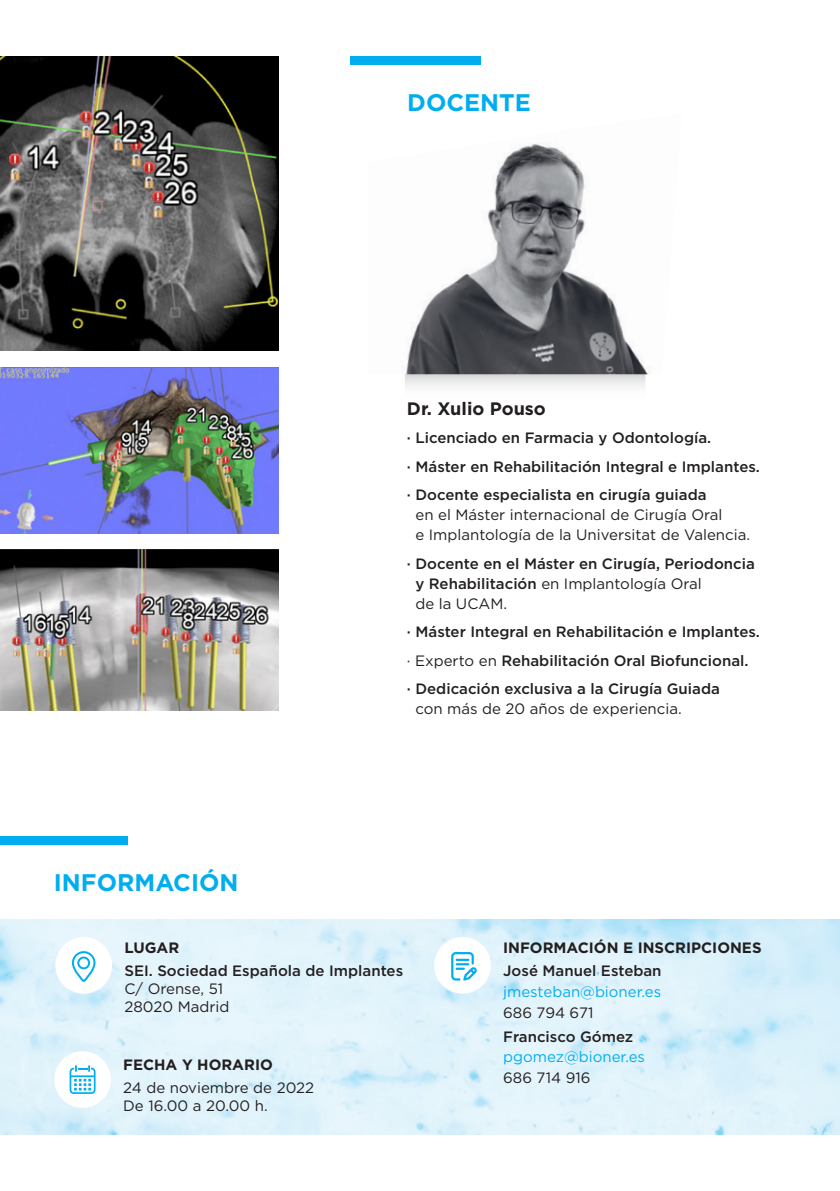
<style>
.page{position:relative;width:840px;height:1191px;background:#fff}
.page>*{position:absolute;margin:0;border:0;box-sizing:border-box;transform-origin:0 0}
.t1{font:700 24px "Gotham";color:#00aeef}
.t2{font:700 18px "Gotham";color:#231f20}
.t3{font:500 15px/28.4px "Gotham";color:#231f20}
.t4{font:15px/18px "Gotham";color:#231f20}
.t5{font:700 15px "Gotham";color:#231f20}
.t6{font:15px "Gotham";color:#00aeef}
.s1{font-weight:400}
</style>
<div class="page">
<img style="left:406px;top:144px;width:242px;height:230px">
<div style="left:404px;top:374px;width:241px;height:26px;background:linear-gradient(to bottom,#dfdfdf,#fff)"></div>
<img style="left:0;top:367px;width:278px;height:167px">
<img style="left:0;top:549px;width:278px;height:161px">
<img style="left:0;top:920px;width:839px;height:214px">
<div style="left:55px;top:937px;width:57px;height:56px;background:#fff;border-radius:50%"></div>
<svg style="left:71px;top:951px;width:25px;height:31px"></svg>
<div style="left:54px;top:1051px;width:57px;height:56px;background:#fff;border-radius:50%"></div>
<svg style="left:70px;top:1065px;width:25px;height:29px"></svg>
<div style="left:434px;top:937px;width:56px;height:56px;background:#fff;border-radius:50%"></div>
<svg style="left:451px;top:952px;width:26px;height:28px"></svg>
<div style="left:350px;top:57px;width:130px;height:8px;background:#00aeef"></div>
<div style="left:0;top:836px;width:128px;height:9px;background:#00aeef"></div>
<img style="left:0;top:57px;width:278px;height:293px">
<h1 class="t1" style="left:407px;top:87px;width:125px">DOCENTE</h1>
<h1 class="t1" style="left:54px;top:866px;width:186px">INFORMACIÓN</h1>
<p class="t2" style="left:406px;top:396px;width:140px">Dr. Xulio Pouso</p>
<p class="t3" style="left:406px;top:423px;width:354px">· Licenciado en Farmacia y Odontología.<br>· Máster en Rehabilitación Integral e Implantes. · Docente especialista en cirugía guiada</p>
<p class="t4" style="left:415px;top:505px;width:336px;line-height:20px">en el Máster internacional de Cirugía Oral<br>e Implantología de la Universitat de Valencia.</p>
<p class="t3" style="left:415px;top:553px;width:341px;line-height:20px;text-indent:-9px">· Docente en el Máster en Cirugía, Periodoncia y Rehabilitación <span class="s1">en Implantología Oral<br>de la UCAM.</span></p>
<p class="t3" style="left:406px;top:617px;width:354px">· Máster Integral en Rehabilitación e Implantes. <span class="s1">· Experto en</span> Rehabilitación Oral Biofuncional.<br>· Dedicación exclusiva a la Cirugía Guiada</p>
<p class="t4" style="left:415px;top:700px;width:267px">con más de 20 años de experiencia.</p>
<p class="t5" style="left:124px;top:937px;width:56px">LUGAR</p>
<p class="t3" style="left:124px;top:956px;width:280px">SEI. Sociedad Española de Implantes</p>
<p class="t4" style="left:124px;top:979px;width:106px">C/ Orense, 51<br>28020 Madrid</p>
<p class="t5" style="left:123px;top:1054px;width:151px">FECHA Y HORARIO</p>
<p class="t4" style="left:123px;top:1078px;width:192px">24 de noviembre de 2022<br>De 16.00 a 20.00 h.</p>
<p class="t5" style="left:503px;top:937px;width:260px">INFORMACIÓN E INSCRIPCIONES</p>
<p class="t3" style="left:503px;top:956px;width:160px">José Manuel Esteban</p>
<p class="t6" style="left:503px;top:982px;width:159px">jmesteban@bioner.es</p>
<p class="t4" style="left:503px;top:1003px;width:92px">686 794 671</p>
<p class="t3" style="left:503px;top:1021px;width:131px">Francisco Gómez</p>
<p class="t6" style="left:503px;top:1047px;width:143px">pgomez@bioner.es</p>
<p class="t4" style="left:503px;top:1068px;width:89px">686 714 916</p>
</div>
